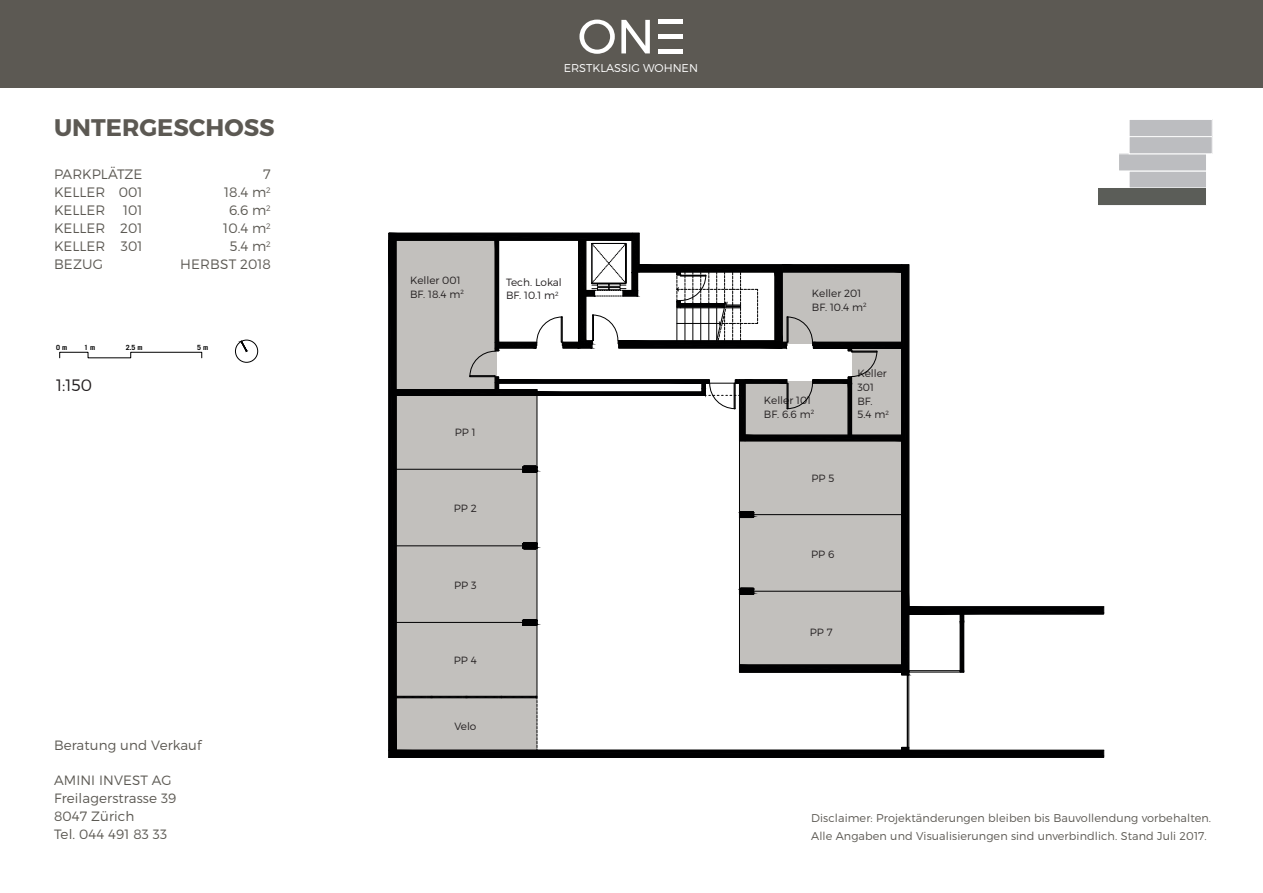
<style>
.page{position:relative;width:1263px;height:893px;background:#fff}
.page>*{position:absolute;margin:0;border:0;box-sizing:border-box;transform-origin:0 0}
.t1{font:700 24px "Montserrat";color:#5c5953}
.t2{font:300 16.5px "Montserrat";color:#231f20}
.t3{font:700 14.85px "Arial";color:#000001}
.t4{font:14.85px "Arial";color:#000001}
.t5{font:300 13.65px "Montserrat";color:#5c5953}
.t6{font:300 13.5px/18px "Montserrat";letter-spacing:.01em;color:#5c5953}
.t7{font:300 11.25px/18px "Montserrat";letter-spacing:.01em;color:#5c5953}
.t8{font:300 11.25px "Montserrat";color:#fff}
.t9{font:300 10.5px/13.5px "Montserrat";color:#231f20}
.t10{font:700 7.05px "Trade Gothic";color:#000001}
</style>
<div class="page">
<div style="left:1129px;top:171px;width:77px;height:17px;background:#bcbdc0"></div>
<div style="left:1129px;top:171px;width:78px;height:17px;border:1px solid #fff"></div>
<div style="left:1118px;top:154px;width:88px;height:17px;background:#bcbdc0"></div>
<div style="left:1118px;top:153px;width:89px;height:18px;border:1px solid #fff"></div>
<div style="left:1129px;top:119px;width:83px;height:18px;background:#bcbdc0"></div>
<div style="left:1129px;top:119px;width:83px;height:18px;border:1px solid #fff"></div>
<div style="left:1129px;top:137px;width:83px;height:17px;background:#bcbdc0"></div>
<div style="left:1129px;top:136px;width:83px;height:18px;border:1px solid #fff"></div>
<div style="left:1098px;top:188px;width:109px;height:18px;border:1px solid #fff"></div>
<div style="left:0;top:0;width:1263px;height:88px;background:#5c5953"></div>
<svg style="left:579px;top:20px;width:36px;height:34px"></svg>
<svg style="left:621px;top:20px;width:29px;height:33px"></svg>
<hr style="left:658px;top:20px;width:25px;height:4px;background:#fff">
<hr style="left:658px;top:49px;width:25px;height:4px;background:#fff">
<div style="left:658px;top:34px;width:25px;height:5px;background:#fff"></div>
<div style="left:1099px;top:188px;width:107px;height:17px;background:#5b5d58"></div>
<svg style="left:59px;top:339px;width:200px;height:24px"></svg>
<svg style="left:389px;top:233px;width:715px;height:525px"></svg>
<svg style="left:396px;top:383px;width:511px;height:367px"></svg>
<h1 class="t1" style="left:54px;top:113px;width:222px">UNTERGESCHOSS</h1>
<h3 class="t3" style="left:57px;top:126px;width:240px">Vertragsplan - Massstab 1:150, A4</h3>
<p class="t5" style="left:54px;top:166px;width:90px">PARKPLÄTZE</p>
<p class="t5" style="left:263px;top:166px;width:9px">7</p>
<p class="t5" style="left:54px;top:184px;width:90px">KELLER 001</p>
<p class="t5" style="left:224px;top:184px;width:48px">18.4 m<sup>2</sup></p>
<p class="t5" style="left:54px;top:202px;width:53px">KELLER</p>
<p class="t5" style="left:123px;top:202px;width:21px">101</p>
<p class="t5" style="left:229px;top:202px;width:43px">6.6 m<sup>2</sup></p>
<p class="t5" style="left:54px;top:220px;width:90px">KELLER 201</p>
<p class="t5" style="left:223px;top:220px;width:49px">10.4 m<sup>2</sup></p>
<p class="t5" style="left:54px;top:238px;width:90px">KELLER 301</p>
<p class="t5" style="left:230px;top:238px;width:42px">5.4 m<sup>2</sup></p>
<p class="t5" style="left:54px;top:256px;width:50px">BEZUG</p>
<p class="t5" style="left:180px;top:256px;width:92px">HERBST 2018</p>
<h3 class="t4" style="left:55px;top:214px;width:51px">Balkon.</h3>
<p class="t10" style="left:56px;top:343px;width:13px">0 m</p>
<p class="t10" style="left:84px;top:343px;width:13px">1 m</p>
<p class="t10" style="left:126px;top:343px;width:18px">2.5 m</p>
<p class="t10" style="left:197px;top:343px;width:13px">5 m</p>
<h2 class="t2" style="left:56px;top:375px;width:38px">1:150</h2>
<p class="t6" style="left:54px;top:736px;width:149px">Beratung und Verkauf</p>
<p class="t6" style="left:54px;top:771px;width:124px">AMINI INVEST AG<br>Freilagerstrasse 39<br>8047 Zürich<br>Tel. 044 491 83 33</p>
<p class="t8" style="left:564px;top:61px;width:136px">ERSTKLASSIG WOHNEN</p>
<p class="t9" style="left:410px;top:274px;width:56px">Keller 001<br>BF. 18.4 m<sup>2</sup></p>
<p class="t9" style="left:506px;top:275px;width:57px">Tech. Lokal<br>BF. 10.1 m<sup>2</sup></p>
<p class="t9" style="left:455px;top:426px;width:22px">PP 1</p>
<p class="t9" style="left:454px;top:502px;width:25px">PP 2</p>
<p class="t9" style="left:454px;top:578px;width:24px">PP 3</p>
<p class="t9" style="left:454px;top:654px;width:24px">PP 4</p>
<p class="t9" style="left:454px;top:719px;width:24px">Velo</p>
<p class="t9" style="left:812px;top:287px;width:56px">Keller 201<br>BF. 10.4 m<sup>2</sup></p>
<p class="t9" style="left:764px;top:393px;width:52px">Keller 101<br>BF. 6.6 m<sup>2</sup></p>
<p class="t9" style="left:811px;top:471px;width:24px">PP 5</p>
<p class="t9" style="left:857px;top:367px;width:33px">Keller<br>301<br>BF.<br>5.4 m<sup>2</sup></p>
<p class="t9" style="left:811px;top:547px;width:25px">PP 6</p>
<p class="t9" style="left:810px;top:625px;width:24px">PP 7</p>
<p class="t7" style="left:811px;top:808px;width:402px">Disclaimer: Projektänderungen bleiben bis Bauvollendung vorbehalten.<br>Alle Angaben und Visualisierungen sind unverbindlich. Stand Juli 2017.</p>
</div>
